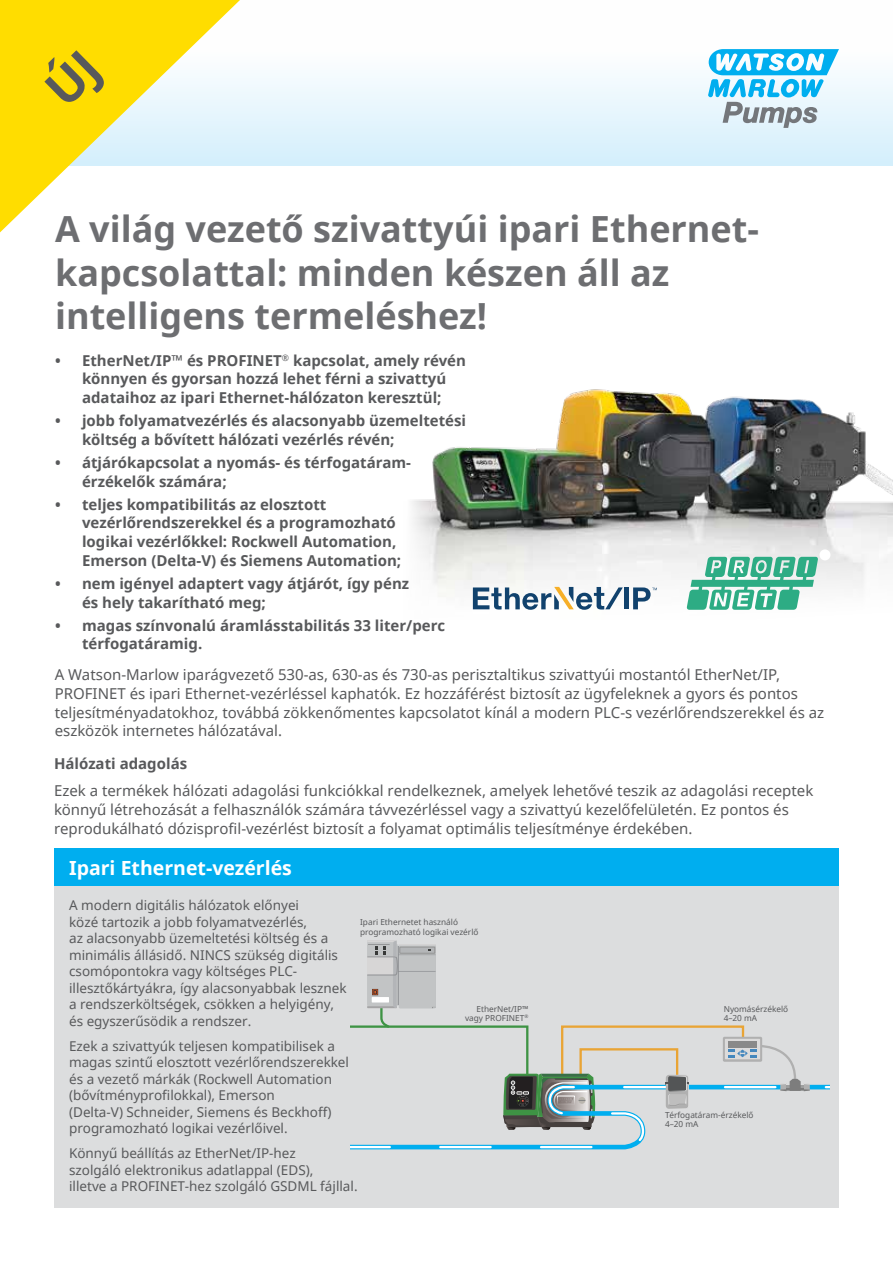
<style>
.page{position:relative;width:893px;height:1263px;background:#fff}
.page>*{position:absolute;margin:0;border:0;box-sizing:border-box;transform-origin:0 0}
.t1{font:700 36px/43.5px "Noto Sans";color:#6d6e71}
.t2{font:700 19.5px "Noto Sans";color:#fff}
.t3{font:15px/18.8px "Noto Sans";color:#58595b}
.t4{font:700 15px/18.8px "Noto Sans";color:#58595b}
.t5{font:13.5px/16.5px "Noto Sans";color:#58595b}
.t6{font:8.25px/9px "Noto Sans";color:#58595b}
</style>
<div class="page">
<div style="left:54px;top:848px;width:785px;height:360px;background:#dcddde"></div>
<div style="left:0;top:0;width:893px;height:166px;background:linear-gradient(to bottom,#fff,#d7f0fc)"></div>
<div style="left:54px;top:848px;width:785px;height:37px;background:#00aeef"></div>
<svg style="left:708px;top:49px;width:131px;height:79px"></svg>
<img style="left:412px;top:389px;width:481px;height:171px">
<svg style="left:350px;top:940px;width:479px;height:210px"></svg>
<svg style="left:0;top:0;width:240px;height:232px"></svg>
<svg style="left:687px;top:557px;width:131px;height:53px"></svg>
<div style="left:819px;top:549px;width:11px;height:11px;background:#fff;border-radius:50%"></div>
<div style="left:624px;top:587px;width:5px;height:22px;background:#11426d"></div>
<svg style="left:633px;top:587px;width:24px;height:22px"></svg>
<svg style="left:473px;top:587px;width:150px;height:23px"></svg>
<div style="left:37px;top:50px;width:71px;height:57px;background:#fd0"></div>
<h1 class="t1" style="left:55px;top:206px;width:705px">A világ vezető szivattyúi ipari Ethernet&shy;kapcsolattal: minden készen áll az intelligens termeléshez!</h1>
<p class="t4" style="left:55px;top:350px;width:412px;text-align:center">• EtherNet/IP™ és PROFINET<sup>®</sup> kapcsolat, amely révén könnyen és gyorsan hozzá lehet férni a szivattyú adataihoz az ipari Ethernet-hálózaton keresztül;</p>
<p class="t4" style="left:82px;top:411px;width:386px;text-indent:-27px">• jobb folyamatvezérlés és alacsonyabb üzemeltetési költség a bővített hálózati vezérlés révén;</p>
<p class="t4" style="left:82px;top:453px;width:331px;text-indent:-27px">• átjárókapcsolat a nyomás- és térfogatáram&shy;érzékelők számára;</p>
<p class="t4" style="left:82px;top:494px;width:321px;text-indent:-27px">• teljes kompatibilitás az elosztott vezérlőrendszerekkel és a programozható logikai vezérlőkkel: Rockwell Automation, Emerson (Delta-V) és Siemens Automation;</p>
<p class="t4" style="left:82px;top:574px;width:329px;text-indent:-27px">• nem igényel adaptert vagy átjárót, így pénz és hely takarítható meg;</p>
<p class="t4" style="left:82px;top:615px;width:365px;text-indent:-27px">• magas színvonalú áramlásstabilitás 33 liter/perc térfogatáramig.</p>
<p class="t3" style="left:55px;top:665px;width:771px">A Watson-Marlow iparágvezető 530-as, 630-as és 730-as perisztaltikus szivattyúi mostantól EtherNet/IP, PROFINET és ipari Ethernet-vezérléssel kaphatók. Ez hozzáférést biztosít az ügyfeleknek a gyors és pontos teljesítményadatokhoz, továbbá zökkenőmentes kapcsolatot kínál a modern PLC-s vezérlőrendszerekkel és az eszközök internetes hálózatával.</p>
<p class="t4" style="left:54px;top:754px;width:135px">Hálózati adagolás</p>
<p class="t3" style="left:54px;top:781px;width:761px">Ezek a termékek hálózati adagolási funkciókkal rendelkeznek, amelyek lehetővé teszik az adagolási receptek könnyű létrehozását a felhasználók számára távvezérléssel vagy a szivattyú kezelőfelületén. Ez pontos és reprodukálható dózisprofil-vezérlést biztosít a folyamat optimális teljesítménye érdekében.</p>
<h2 class="t2" style="left:69px;top:854px;width:224px">Ipari Ethernet-vezérlés</h2>
<p class="t5" style="left:69px;top:896px;width:279px">A modern digitális hálózatok előnyei<br>közé tartozik a jobb folyamatvezérlés,<br>az alacsonyabb üzemeltetési költség és a minimális állásidő. NINCS szükség digitális csomópontokra vagy költséges PLC&shy;illesztőkártyákra, így alacsonyabbak lesznek a rendszerköltségek, csökken a helyigény, és egyszerűsödik a rendszer.</p>
<p class="t5" style="left:69px;top:1037px;width:281px">Ezek a szivattyúk teljesen kompatibilisek a magas szintű elosztott vezérlőrendszerekkel és a vezető márkák (Rockwell Automation (bővítményprofilokkal), Emerson<br>(Delta-V) Schneider, Siemens és Beckhoff) programozható logikai vezérlőivel.</p>
<p class="t5" style="left:69px;top:1144px;width:290px">Könnyű beállítás az EtherNet/IP-hez<br>szolgáló elektronikus adatlappal (EDS),<br>illetve a PROFINET-hez szolgáló GSDML fájllal.</p>
<p class="t6" style="left:360px;top:918px;width:120px">Ipari Ethernetet használó programozható logikai vezérlő</p>
<p class="t6" style="left:465px;top:1004px;width:65px;text-align:right">EtherNet/IP™ vagy PROFINET<sup>®</sup></p>
<p class="t6" style="left:724px;top:1005px;width:66px">Nyomásérzékelő<br>4–20 mA</p>
<p class="t6" style="left:665px;top:1110px;width:90px">Térfogatáram-érzékelő<br>4–20 mA</p>
</div>
